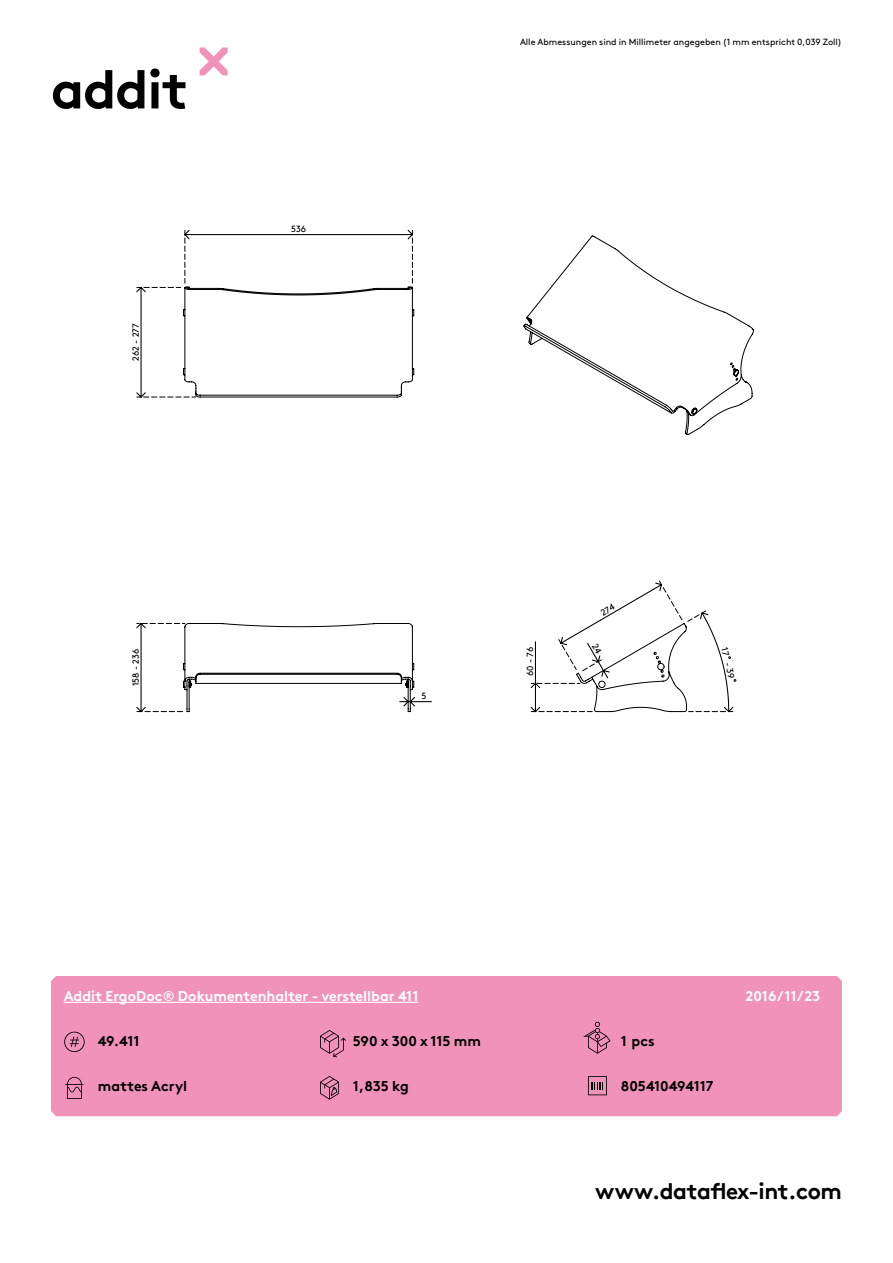
<style>
.page{position:relative;width:893px;height:1263px;background:#fff}
.page>*{position:absolute;margin:0;border:0;box-sizing:border-box;transform-origin:0 0}
.hoofdstuk{font:700 54px "Brown Pro TT";letter-spacing:-.02em;color:#000}
.t1{font:700 22.5px "Brown Pro TT";letter-spacing:-.02em;color:#000}
.t2{font:700 14.25px "Brown Pro TT";color:#fff}
.specificaties{font:700 14.25px "Brown Pro TT";color:#000}
.t3{font:9px "Brown";color:#000}
.t4{font:9px "Brown Pro TT Regular Alt";color:#000}
</style>
<div class="page">
<svg style="left:200px;top:47px;width:28px;height:28px"></svg>
<div style="left:51px;top:976px;width:791px;height:140px;background:#f193b9"></div>
<svg style="left:136px;top:623px;width:279px;height:90px"></svg>
<svg style="left:136px;top:230px;width:279px;height:168px"></svg>
<svg style="left:523px;top:235px;width:231px;height:201px"></svg>
<svg style="left:64px;top:1032px;width:21px;height:20px"></svg>
<svg style="left:65px;top:1077px;width:18px;height:22px"></svg>
<svg style="left:320px;top:1030px;width:26px;height:27px"></svg>
<svg style="left:583px;top:1022px;width:27px;height:32px"></svg>
<svg style="left:320px;top:1076px;width:19px;height:24px"></svg>
<svg style="left:588px;top:1076px;width:19px;height:19px"></svg>
<hr style="left:64px;top:1002px;width:354px;height:1px;background:#fff">
<svg style="left:530px;top:580px;width:207px;height:133px"></svg>
<p class="hoofdstuk" style="left:51px;top:46px;width:139px">addit</p>
<p class="t4" style="left:129px;top:361px;width:39px;rotate:-90deg">262 - 277</p>
<p class="t4" style="left:291px;top:222px;width:17px">536</p>
<p class="t4" style="left:129px;top:686px;width:39px;rotate:-90deg">158 - 236</p>
<p class="t3" style="left:520px;top:35px;width:323px">Alle Abmessungen sind in Millimeter angegeben (1 mm entspricht 0,039 Zoll)</p>
<p class="t4" style="left:422px;top:689px;width:6px">5</p>
<p class="t4" style="left:523px;top:676px;width:31px;rotate:-90deg">60 - 76</p>
<p class="t4" style="left:731px;top:646px;width:33px;rotate:77deg">17 - 39</p>
<h3 class="t2" style="left:64px;top:985px;width:356px">Addit ErgoDoc® Dokumentenhalter - verstellbar 411</h3>
<h3 class="t2" style="left:746px;top:985px;width:76px">2016/11/23</h3>
<h3 class="specificaties" style="left:98px;top:1029px;width:43px">49.411</h3>
<p class="specificaties" style="left:98px;top:1074px;width:91px">mattes Acryl</p>
<p class="specificaties" style="left:353px;top:1029px;width:130px">590 x 300 x 115 mm</p>
<p class="specificaties" style="left:621px;top:1029px;width:35px">1 pcs</p>
<p class="specificaties" style="left:353px;top:1074px;width:57px">1,835 kg</p>
<h3 class="specificaties" style="left:621px;top:1074px;width:94px">805410494117</h3>
<h2 class="t1" style="left:595px;top:1173px;width:248px">www.dataflex-int.com</h2>
</div>
